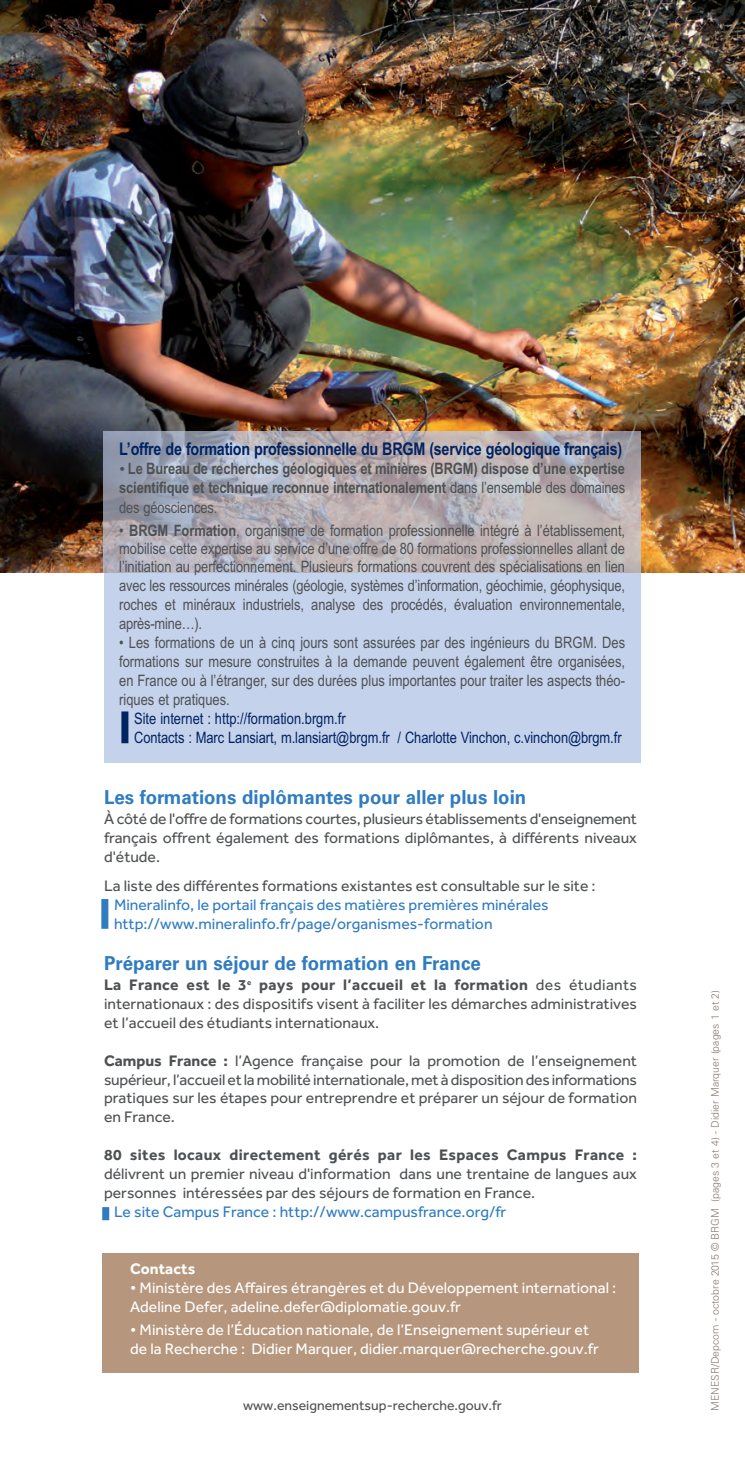
<style>
.page{position:relative;width:745px;height:1474px;background:#fff}
.page>*{position:absolute;margin:0;border:0;box-sizing:border-box;transform-origin:0 0}
.t1{font:700 19.25px "Univers";color:#2f7cc0}
.t2{font:700 17.5px "Arial Narrow";letter-spacing:-.015em;color:#002361}
.t3{font:15.75px/18.9px "Effra";color:#4e5153;text-align:justify}
.t4{font:15.75px/18.7px "Arial Narrow";color:#4e5153;text-align:justify}
.t5{font:15.75px/18.9px "Effra";color:#fff}
.t6{font:15.75px/18.9px "Effra";color:#2f7cc0}
.t7{font:700 15.75px/19.2px "Arial Narrow";letter-spacing:-.01em;color:#4e5153;text-align:justify}
.t8{font:15.75px/18.9px "Arial Narrow";letter-spacing:-.005em;color:#002361}
.t9{font:700 15.75px "Effra";letter-spacing:.02em;color:#4e5153}
.t10{font:700 15.75px "Effra";color:#fff}
.t11{font:14px "Effra";color:#4e5153}
.t12{font:300 10.5px "Univers";color:#887d71}
.s1{font-family:"Effra";font-weight:400}
.s2{font-weight:400}
.s3{font-weight:700}
</style>
<div class="page">
<div style="left:102px;top:1253px;width:536px;height:119px;background:#b6967c"></div>
<div style="left:101px;top:899px;width:7px;height:29px;background:#2f7cc0"></div>
<div style="left:102px;top:1207px;width:7px;height:13px;background:#2f7cc0"></div>
<img style="left:0;top:0;width:744px;height:573px">
<div style="left:104px;top:573px;width:536px;height:189px;background:#c5d2eb"></div>
<img style="left:104px;top:432px;width:536px;height:141px">
<div style="left:121px;top:711px;width:7px;height:32px;background:#002361"></div>
<p class="t2" style="left:119px;top:438px;width:504px">L’offre de formation professionnelle du BRGM (service géologique français)</p>
<p class="t7" style="left:119px;top:459px;width:507px"><span class="s1">•</span> Le Bureau de recherches géologiques et minières (BRGM) dispose d’une expertise scientifique et technique reconnue internationalement <span class="s2">dans l’ensemble des domaines des géosciences.</span></p>
<p class="t4" style="left:119px;top:521px;width:507px">• <span class="s3">BRGM Formation</span>, organisme de formation professionnelle intégré à l’établissement, mobilise cette expertise au service d’une offre de 80 formations professionnelles allant de l’initiation au perfectionnement. Plusieurs formations couvrent des spécialisations en lien avec les ressources minérales (géologie, systèmes d’information, géochimie, géophysique, roches et minéraux industriels, analyse des procédés, évaluation environnementale, après-mine…).</p>
<p class="t4" style="left:119px;top:633px;width:507px">• Les formations de un à cinq jours sont assurées par des ingénieurs du BRGM. Des formations sur mesure construites à la demande peuvent également être organisées, en France ou à l’étranger, sur des durées plus importantes pour traiter les aspects théo&shy;riques et pratiques.</p>
<p class="t8" style="left:134px;top:709px;width:488px">Site internet : http://formation.brgm.fr<br>Contacts : Marc Lansiart, m.lansiart@brgm.fr / Charlotte Vinchon, c.vinchon@brgm.fr</p>
<p class="t1" style="left:104px;top:790px;width:423px">Les formations diplômantes pour aller plus loin</p>
<p class="t3" style="left:104px;top:809px;width:534px">À côté de l'offre de formations courtes, plusieurs établissements d'enseignement français offrent également des formations diplômantes, à différents niveaux d'étude.</p>
<p class="t3" style="left:104px;top:876px;width:492px">La liste des différentes formations existantes est consultable sur le site :</p>
<p class="t6" style="left:114px;top:895px;width:436px">Mineralinfo, le portail français des matières premières minérales http://www.mineralinfo.fr/page/organismes-formation</p>
<p class="t1" style="left:104px;top:956px;width:378px">Préparer un séjour de formation en France</p>
<p class="t3" style="left:104px;top:975px;width:534px"><span class="s3">La France est le 3</span><sup>e</sup> <span class="s3">pays pour l’accueil et la formation</span> des étudiants internationaux : des dispositifs visent à faciliter les démarches administratives et l’accueil des étudiants internationaux.</p>
<p class="t3" style="left:104px;top:1050px;width:534px"><span class="s3">Campus France :</span> l’Agence française pour la promotion de l’enseignement supérieur, l’accueil et la mobilité internationale, met à disposition des informations pratiques sur les étapes pour entreprendre et préparer un séjour de formation en France.</p>
<p class="t9" style="left:104px;top:1145px;width:534px">80 sites locaux directement gérés par les Espaces Campus France :</p>
<p class="t3" style="left:104px;top:1164px;width:534px">délivrent un premier niveau d'information dans une trentaine de langues aux personnes intéressées par des séjours de formation en France.</p>
<p class="t6" style="left:114px;top:1201px;width:393px">Le site Campus France : http://www.campusfrance.org/fr</p>
<p class="t10" style="left:130px;top:1258px;width:67px">Contacts</p>
<p class="t5" style="left:130px;top:1277px;width:487px">• Ministère des Affaires étrangères et du Développement international :<br>Adeline Defer, adeline.defer@diplomatie.gouv.fr</p>
<p class="t5" style="left:130px;top:1320px;width:470px">• Ministère de l’Éducation nationale, de l’Enseignement supérieur et de la Recherche : Didier Marquer, didier.marquer@recherche.gouv.fr</p>
<p class="t11" style="left:243px;top:1397px;width:260px">www.enseignementsup-recherche.gouv.fr</p>
<p class="t12" style="left:710px;top:1410px;width:422px;rotate:-90deg">MENESR/Depcom - octobre 2015 © BRGM (pages 3 et 4) - Didier Marquer (pages 1 et 2)</p>
</div>
